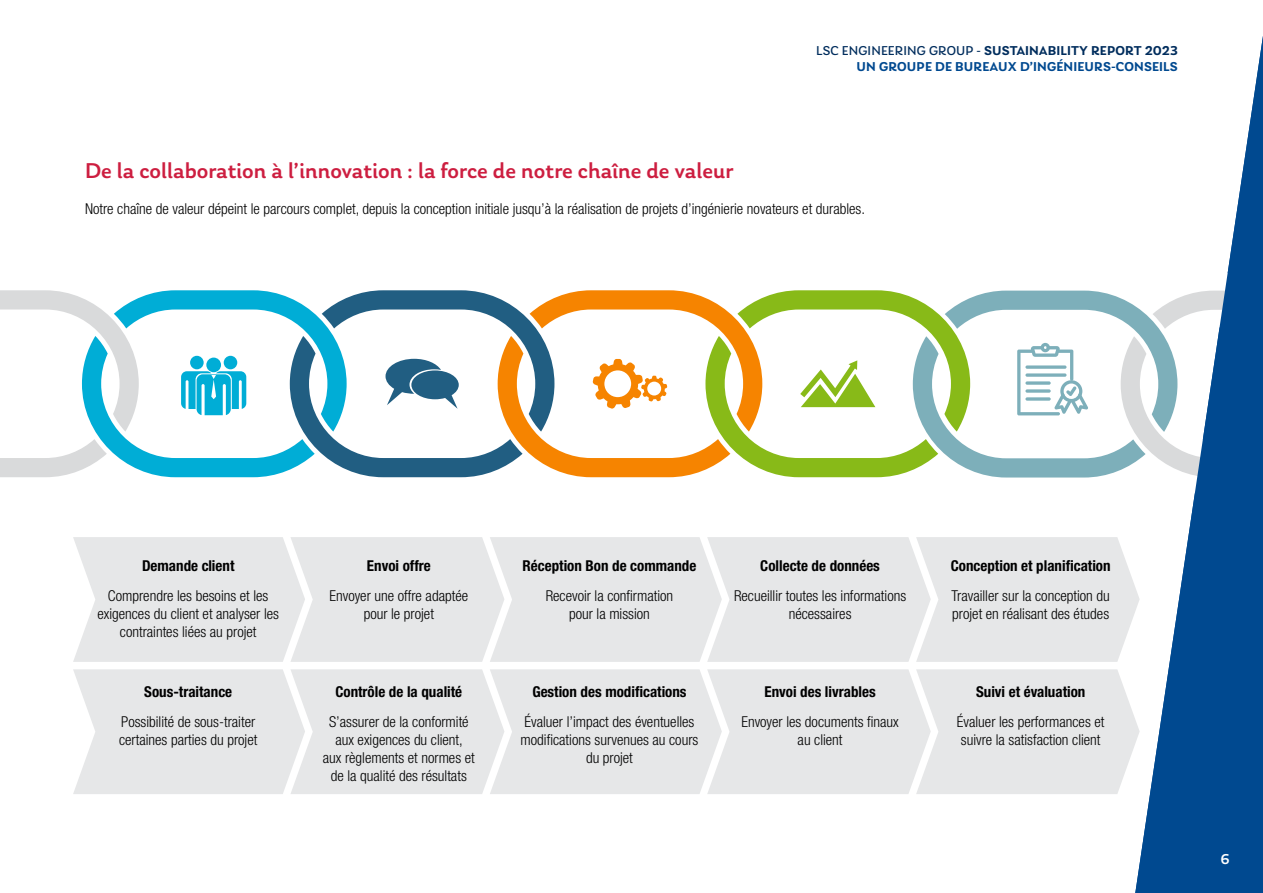
<style>
.page{position:relative;width:1263px;height:893px;background:#fff}
.page>*{position:absolute;margin:0;border:0;box-sizing:border-box;transform-origin:0 0}
.t1{font:500 22.5px "Laca";color:#cd1e40}
.t2{font:300 condensed 15px/18px "Helvetica Neue LT Pro";color:#000;text-align:center}
.t3{font:700 condensed 15px "Helvetica Neue LT Pro";color:#000}
.t4{font:500 15px "Laca";color:#fff}
.t5{font:600 13.5px/16.2px "Laca";letter-spacing:.01em;color:#004990;text-align:right}
.s1{font-weight:400;color:#002d5d}
.s2{color:#002d5d}
</style>
<div class="page">
<svg style="left:0;top:290px;width:82px;height:187px"></svg>
<svg style="left:82px;top:290px;width:208px;height:187px"></svg>
<svg style="left:290px;top:290px;width:208px;height:187px"></svg>
<svg style="left:498px;top:290px;width:207px;height:187px"></svg>
<svg style="left:705px;top:290px;width:208px;height:187px"></svg>
<svg style="left:913px;top:291px;width:190px;height:186px"></svg>
<svg style="left:1103px;top:292px;width:32px;height:184px"></svg>
<svg style="left:782px;top:343px;width:112px;height:82px"></svg>
<svg style="left:163px;top:338px;width:101px;height:95px"></svg>
<svg style="left:368px;top:341px;width:109px;height:85px"></svg>
<svg style="left:575px;top:341px;width:110px;height:85px"></svg>
<svg style="left:1017px;top:343px;width:71px;height:72px"></svg>
<div style="left:73px;top:669px;width:1062px;height:125px;background:#e6e7e8"></div>
<div style="left:73px;top:537px;width:1062px;height:125px;background:#e6e7e8"></div>
<svg style="left:1135px;top:36px;width:128px;height:857px"></svg>
<p class="t5" style="left:816px;top:43px;width:363px"><span class="s1">LSC ENGINEERING GROUP -</span> <span class="s2">SUSTAINABILITY REPORT 2023<br></span>UN GROUPE DE BUREAUX D’INGÉNIEURS-CONSEILS</p>
<h1 class="t1" style="left:85px;top:158px;width:650px">De la collaboration à l’innovation : la force de notre chaîne de valeur</h1>
<p class="t2" style="left:85px;top:200px;width:781px">Notre chaîne de valeur dépeint le parcours complet, depuis la conception initiale jusqu’à la réalisation de projets d’ingénierie novateurs et durables.</p>
<p class="t3" style="left:142px;top:557px;width:94px">Demande client</p>
<p class="t3" style="left:367px;top:557px;width:65px">Envoi offre</p>
<p class="t3" style="left:523px;top:557px;width:175px">Réception Bon de commande</p>
<p class="t3" style="left:760px;top:557px;width:121px">Collecte de données</p>
<p class="t3" style="left:951px;top:557px;width:161px">Conception et planification</p>
<p class="t2" style="left:97px;top:586px;width:183px">Comprendre les besoins et les exigences du client et analyser les contraintes liées au projet</p>
<p class="t2" style="left:329px;top:586px;width:140px">Envoyer une offre adaptée pour le projet</p>
<p class="t2" style="left:546px;top:586px;width:129px">Recevoir la confirmation pour la mission</p>
<p class="t2" style="left:734px;top:586px;width:174px">Recueillir toutes les informations nécessaires</p>
<p class="t2" style="left:952px;top:586px;width:160px;text-align:left">Travailler sur la conception du projet en réalisant des études</p>
<p class="t3" style="left:144px;top:683px;width:89px">Sous-traitance</p>
<p class="t3" style="left:335px;top:683px;width:128px">Contrôle de la qualité</p>
<p class="t3" style="left:532px;top:683px;width:156px">Gestion des modifications</p>
<p class="t3" style="left:764px;top:683px;width:113px">Envoi des livrables</p>
<p class="t3" style="left:976px;top:683px;width:111px">Suivi et évaluation</p>
<p class="t2" style="left:119px;top:712px;width:140px;text-align:left">Possibilité de sous-traiter certaines parties du projet</p>
<p class="t2" style="left:323px;top:712px;width:153px">S’assurer de la conformité aux exigences du client,<br>aux règlements et normes et de la qualité des résultats</p>
<p class="t2" style="left:521px;top:712px;width:179px">Évaluer l’impact des éventuelles modifications survenues au cours du projet</p>
<p class="t2" style="left:741px;top:712px;width:159px">Envoyer les documents finaux au client</p>
<p class="t2" style="left:957px;top:712px;width:149px;text-align:left">Évaluer les performances et suivre la satisfaction client</p>
<p class="t4" style="left:1220px;top:851px;width:11px">6</p>
</div>
